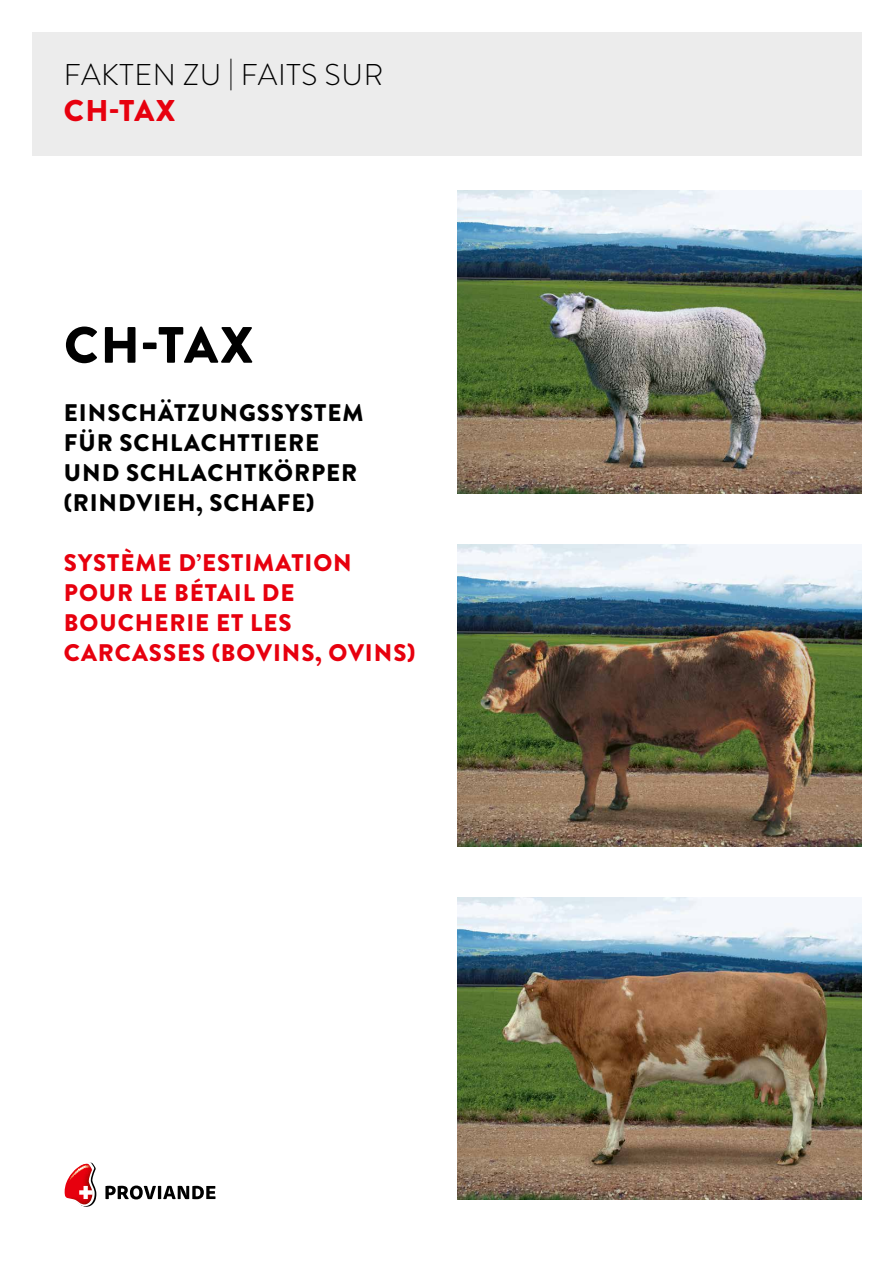
<style>
.page{position:relative;width:893px;height:1263px;background:#fff}
.page>*{position:absolute;margin:0;border:0;box-sizing:border-box;transform-origin:0 0}
.t1{font:900 51px "Brandon Grotesque";color:#000}
.t2{font:300 30px "Brandon Grotesque";letter-spacing:.02em;color:#000}
.t3{font:900 30px "Brandon Grotesque";color:#e7000e}
.t4{font:900 24px/30px "Brandon Grotesque";letter-spacing:.04em;color:#e7000e}
.t5{font:900 24px/30px "Brandon Grotesque";letter-spacing:.04em;color:#000}
</style>
<div class="page">
<div style="left:32px;top:32px;width:829px;height:123px;background:#ececec"></div>
<svg style="left:64px;top:1162px;width:32px;height:45px"></svg>
<svg style="left:105px;top:1185px;width:110px;height:14px"></svg>
<img style="left:457px;top:191px;width:404px;height:302px">
<img style="left:457px;top:544px;width:404px;height:302px">
<img style="left:457px;top:898px;width:404px;height:301px">
<p class="t2" style="left:64px;top:54px;width:321px">FAKTEN ZU | FAITS SUR</p>
<p class="t3" style="left:64px;top:89px;width:113px">CH-TAX</p>
<h1 class="t1" style="left:64px;top:309px;width:191px">CH-TAX</h1>
<p class="t5" style="left:64px;top:398px;width:301px">EINSCHÄTZUNGSSYSTEM<br>FÜR SCHLACHTTIERE<br>UND SCHLACHTKÖRPER (RINDVIEH, SCHAFE)</p>
<p class="t4" style="left:64px;top:548px;width:353px">SYSTÈME D’ESTIMATION<br>POUR LE BÉTAIL DE<br>BOUCHERIE ET LES<br>CARCASSES (BOVINS, OVINS)</p>
</div>
